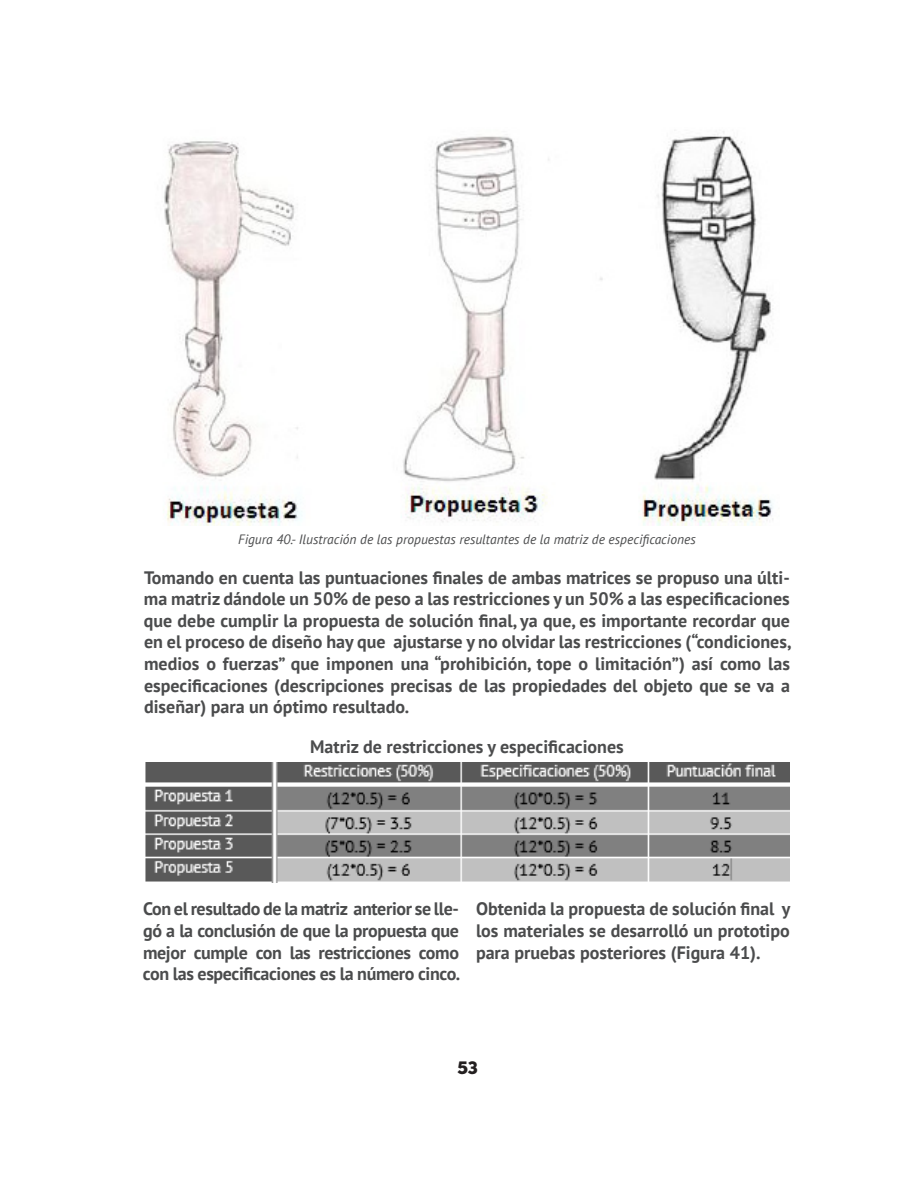
<style>
.page{position:relative;width:918px;height:1188px;background:#fff}
.page>*{position:absolute;margin:0;border:0;box-sizing:border-box;transform-origin:0 0}
.t1{font:700 18px/21.6px "PT Sans";color:#4b4c4d;text-align:justify}
.t2{font:18px "Chunk Five";color:#231f20}
.t3{font:italic 13.5px "PT Sans";color:#4b4c4d}
</style>
<div class="page">
<img style="left:164px;top:131px;width:609px;height:394px">
<img style="left:145px;top:762px;width:644px;height:120px">
<p class="t3" style="left:238px;top:530px;width:459px">Figura 40.- Ilustración de las propuestas resultantes de la matriz de especificaciones</p>
<p class="t1" style="left:144px;top:566px;width:649px">Tomando en cuenta las puntuaciones finales de ambas matrices se propuso una últi&shy;ma matriz dándole un 50% de peso a las restricciones y un 50% a las especificaciones que debe cumplir la propuesta de solución final, ya que, es importante recordar que en el proceso de diseño hay que ajustarse y no olvidar las restricciones (“condiciones, medios o fuerzas” que imponen una “prohibición, tope o limitación”) así como las especificaciones (descripciones precisas de las propiedades del objeto que se va a diseñar) para un óptimo resultado.</p>
<p class="t1" style="left:310px;top:736px;width:315px">Matriz de restricciones y especificaciones</p>
<p class="t1" style="left:143px;top:898px;width:319px">Con el resultado de la matriz anterior se lle&shy;gó a la conclusión de que la propuesta que mejor cumple con las restricciones como con las especificaciones es la número cinco.</p>
<p class="t1" style="left:476px;top:898px;width:316px">Obtenida la propuesta de solución final y los materiales se desarrolló un prototipo para pruebas posteriores (Figura 41).</p>
<p class="t2" style="left:457px;top:1057px;width:22px">53</p>
</div>
